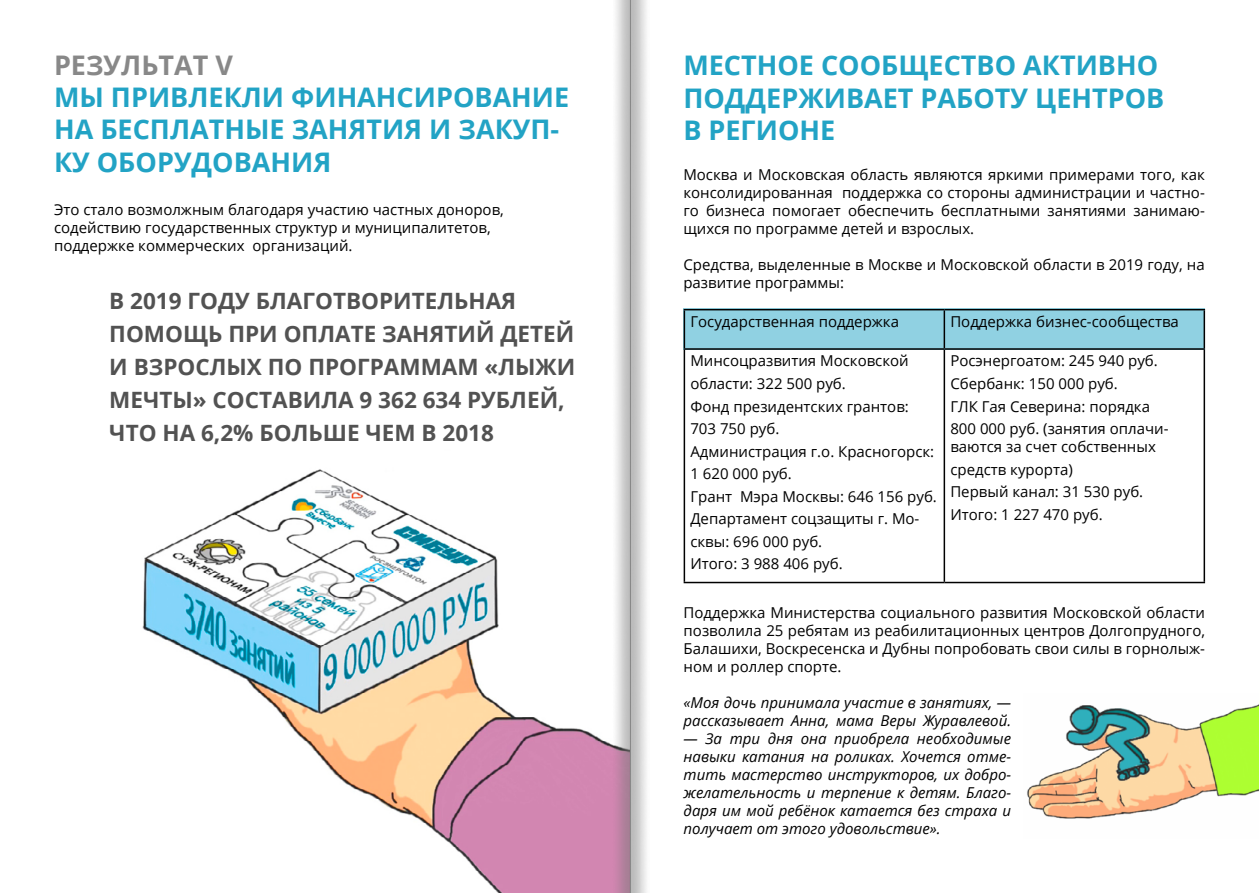
<style>
.page{position:relative;width:1259px;height:893px;background:#fff}
.page>*{position:absolute;margin:0;border:0;box-sizing:border-box;transform-origin:0 0}
.t1{font:700 27px/32.4px "Open Sans";color:#22a3c5}
.t2{font:700 27px "Open Sans";color:#888}
.t3{font:700 22.5px/33px "Open Sans";color:#525252}
.t4{font:15px/22.5px "Open Sans";color:#000}
.t5{font:italic 15px/18px "Open Sans";color:#000}
</style>
<div class="page">
<img style="left:142px;top:469px;width:451px;height:424px">
<div style="left:593px;top:734px;width:19px;height:159px;background:#d286b1"></div>
<div style="left:683px;top:309px;width:522px;height:41px;background:#90d1e2"></div>
<hr style="left:683px;top:309px;width:261px;height:1px;background:#000">
<hr style="left:683px;top:310px;width:2px;height:38px;background:#000">
<hr style="left:944px;top:309px;width:261px;height:1px;background:#000">
<hr style="left:943px;top:310px;width:2px;height:38px;background:#000">
<hr style="left:1203px;top:310px;width:2px;height:38px;background:#000">
<hr style="left:683px;top:348px;width:261px;height:2px;background:#000">
<hr style="left:683px;top:350px;width:2px;height:232px;background:#000">
<hr style="left:944px;top:348px;width:261px;height:2px;background:#000">
<hr style="left:943px;top:350px;width:2px;height:232px;background:#000">
<hr style="left:1203px;top:350px;width:2px;height:232px;background:#000">
<hr style="left:683px;top:582px;width:261px;height:1px;background:#000">
<hr style="left:944px;top:582px;width:261px;height:1px;background:#000">
<img style="left:1027px;top:704px;width:232px;height:115px">
<img style="left:612px;top:0;width:35px;height:893px">
<h1 class="t2" style="left:54px;top:46px;width:181px">РЕЗУЛЬТАТ V</h1>
<h1 class="t1" style="left:54px;top:80px;width:517px">МЫ ПРИВЛЕКЛИ ФИНАНСИРОВАНИЕ<br>НА БЕСПЛАТНЫЕ ЗАНЯТИЯ И ЗАКУП-<br>КУ ОБОРУДОВАНИЯ</h1>
<p class="t4" style="left:54px;top:200px;width:451px;line-height:18px">Это стало возмолжным благодаря участию частных доноров, содействию государственных структур и муниципалитетов, поддержке коммерческих организаций.</p>
<h2 class="t3" style="left:109px;top:284px;width:467px">В 2019 ГОДУ БЛАГОТВОРИТЕЛЬНАЯ<br>ПОМОЩЬ ПРИ ОПЛАТЕ ЗАНЯТИЙ ДЕТЕЙ<br>И ВЗРОСЛЫХ ПО ПРОГРАММАМ «ЛЫЖИ<br>МЕЧТЫ» СОСТАВИЛА 9 362 634 РУБЛЕЙ,<br>ЧТО НА 6,2% БОЛЬШЕ ЧЕМ В 2018</h2>
<h1 class="t1" style="left:683px;top:49px;width:482px">МЕСТНОЕ СООБЩЕСТВО АКТИВНО<br>ПОДДЕРЖИВАЕТ РАБОТУ ЦЕНТРОВ<br>В РЕГИОНЕ</h1>
<p class="t4" style="left:683px;top:165px;width:523px;line-height:18px;text-align:justify">Москва и Московская область являются яркими примерами того, как консолидированная поддержка со стороны администрации и частно&shy;го бизнеса помогает обеспечить бесплатными занятиями занимаю&shy;щихся по программе детей и взрослых.</p>
<p class="t4" style="left:683px;top:255px;width:523px;line-height:18px">Средства, выделенные в Москве и Московской области в 2019 году, на развитие программы:</p>
<p class="t4" style="left:690px;top:310px;width:210px">Государственная поддержка</p>
<p class="t4" style="left:950px;top:310px;width:230px">Поддержка бизнес-сообщества</p>
<p class="t4" style="left:690px;top:349px;width:248px">Минсоцразвития Московской области: 322 500 руб.<br>Фонд президентских грантов:<br>703 750 руб.<br>Администрация г.о. Красногорск:<br>1 620 000 руб.<br>Грант Мэра Москвы: 646 156 руб.<br>Департамент соцзащиты г. Мо&shy;сквы: 696 000 руб.<br>Итого: 3 988 406 руб.</p>
<p class="t4" style="left:950px;top:349px;width:220px">Росэнергоатом: 245 940 руб.<br>Сбербанк: 150 000 руб.<br>ГЛК Гая Северина: порядка<br>800 000 руб. (занятия оплачи-</p>
<p class="t4" style="left:950px;top:435px;width:207px">ваются за счет собственных средств курорта)<br>Первый канал: 31 530 руб.<br>Итого: 1 227 470 руб.</p>
<p class="t4" style="left:683px;top:603px;width:523px;line-height:18px;text-align:justify">Поддержка Министерства социального развития Московской области позволила 25 ребятам из реабилитационных центров Долгопрудного, Балашихи, Воскресенска и Дубны попробовать свои силы в горнолыж&shy;ном и роллер спорте.</p>
<p class="t5" style="left:683px;top:693px;width:329px">«Моя дочь принимала участие в занятиях, — рассказывает Анна, мама Веры Журавлевой.</p>
<p class="t5" style="left:683px;top:729px;width:329px;text-align:justify">— За три дня она приобрела необходимые навыки катания на роликах. Хочется отме&shy;тить мастерство инструкторов, их добро&shy;желательность и терпение к детям. Благо&shy;даря им мой ребёнок катается без страха и получает от этого удовольствие».</p>
</div>
